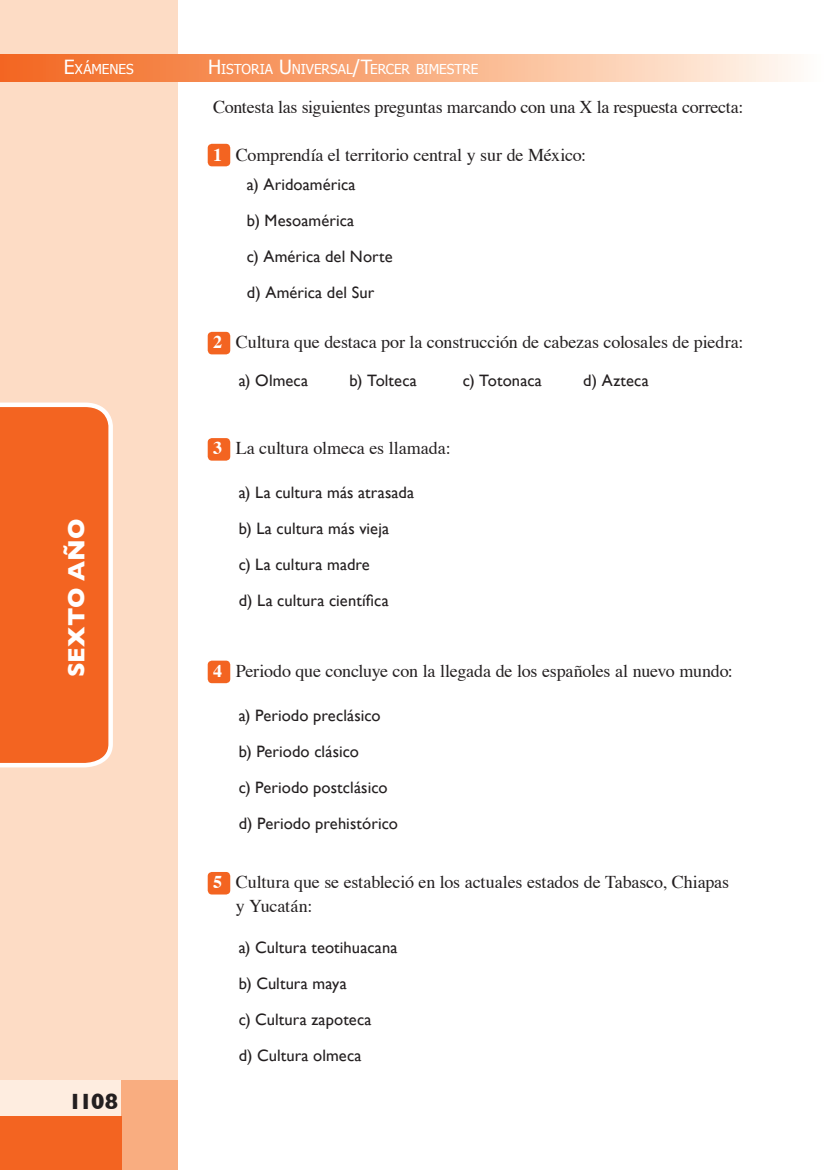
<style>
.page{position:relative;width:830px;height:1170px;background:#fff}
.page>*{position:absolute;margin:0;border:0;box-sizing:border-box;transform-origin:0 0}
.t1{font:700 24px "Gill Sans";color:#fff}
.t2{font:700 22.5px "Gill Sans";color:#231f20}
.t3{font:18px/24px "Times";letter-spacing:-.01em;color:#231f20}
.t4{font:16.5px/36px "Gill Sans";letter-spacing:.005em;color:#231f20}
.t5{font:13.65px "Tahoma";letter-spacing:-.005em;color:#fff}
.s1{font-size:19.5px}
.s2{font-weight:700;color:#fff}
</style>
<div class="page">
<div style="left:0;top:0;width:178px;height:1080px;background:#fddcc5"></div>
<div style="left:0;top:54px;width:829px;height:27px;background:linear-gradient(to right,#f2641a,#fffbf3)"></div>
<div style="left:0;top:1080px;width:121px;height:36px;background:#feede0"></div>
<div style="left:121px;top:1080px;width:57px;height:89px;background:#f9ad80"></div>
<div style="left:0;top:1116px;width:121px;height:53px;background:#f36421"></div>
<svg style="left:0;top:402px;width:113px;height:366px;background:#f36e30"></svg>
<div style="left:207px;top:144px;width:23px;height:22px;background:#f36421;border-radius:4px"></div>
<div style="left:207px;top:332px;width:23px;height:22px;background:#f36421;border-radius:4px"></div>
<div style="left:207px;top:438px;width:23px;height:22px;background:#f36421;border-radius:4px"></div>
<div style="left:207px;top:660px;width:23px;height:23px;background:#f36421;border-radius:4px"></div>
<div style="left:207px;top:871px;width:23px;height:23px;background:#f36421;border-radius:4px"></div>
<p class="t5" style="left:64px;top:60px;width:71px"><span class="s1">E</span>XÁMENES</p>
<h1 class="t1" style="left:62px;top:677px;width:160px;rotate:-90deg">sexto año</h1>
<p class="t2" style="left:68px;top:1088px;width:51px">1108</p>
<p class="t5" style="left:208px;top:60px;width:270px"><span class="s1">H</span>ISTORIA <span class="s1">U</span>NIVERSAL<span class="s1">/T</span>ERCER BIMESTRE</p>
<p class="t3" style="left:213px;top:96px;width:531px">Contesta las siguientes preguntas marcando con una X la respuesta correcta:</p>
<p class="t3" style="left:213px;top:144px;width:374px"><span class="s2">1</span> Comprendía el territorio central y sur de México:</p>
<p class="t4" style="left:247px;top:166px;width:147px">a) Aridoamérica<br>b) Mesoamérica<br>c) América del Norte d) América del Sur</p>
<p class="t3" style="left:213px;top:331px;width:531px"><span class="s2">2</span> Cultura que destaca por la construcción de cabezas colosales de piedra:</p>
<p class="t4" style="left:238px;top:362px;width:71px">a) Olmeca</p>
<p class="t4" style="left:349px;top:362px;width:69px">b) Tolteca</p>
<p class="t4" style="left:462px;top:362px;width:81px">c) Totonaca</p>
<p class="t4" style="left:583px;top:362px;width:67px">d) Azteca</p>
<p class="t3" style="left:213px;top:437px;width:239px"><span class="s2">3</span> La cultura olmeca es llamada:</p>
<p class="t4" style="left:238px;top:474px;width:177px">a) La cultura más atrasada b) La cultura más vieja<br>c) La cultura madre<br>d) La cultura científica</p>
<p class="t3" style="left:213px;top:659px;width:521px"><span class="s2">4</span> Periodo que concluye con la llegada de los españoles al nuevo mundo:</p>
<p class="t4" style="left:238px;top:697px;width:161px">a) Periodo preclásico<br>b) Periodo clásico<br>c) Periodo postclásico d) Periodo prehistórico</p>
<p class="t3" style="left:236px;top:870px;width:495px;text-indent:-22px"><span class="s2">5</span> Cultura que se estableció en los actuales estados de Tabasco, Chiapas y Yucatán:</p>
<p class="t4" style="left:238px;top:929px;width:160px">a) Cultura teotihuacana b) Cultura maya<br>c) Cultura zapoteca<br>d) Cultura olmeca</p>
</div>
